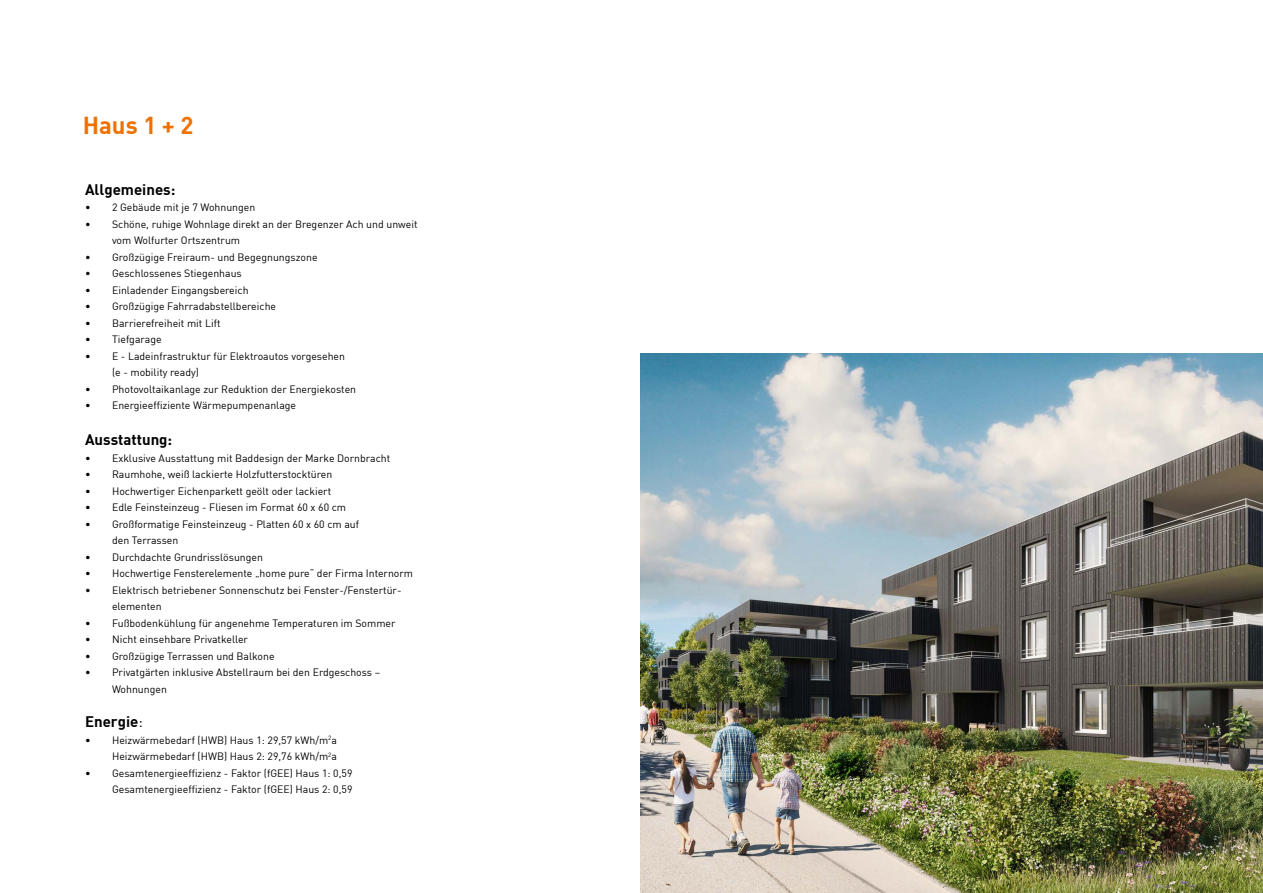
<style>
.page{position:relative;width:1263px;height:893px;background:#fff}
.page>*{position:absolute;margin:0;border:0;box-sizing:border-box;transform-origin:0 0}
.t1{font:700 24px "DIN";color:#ee7203}
.t2{font:700 15px "DIN";color:#000}
.t3{font:700 15px "DIN";color:#020203}
.t4{font:10.5px/16.5px "DIN";color:#020203}
.t5{font:10.5px/16.5px "DIN";color:#000}
.s1{font-weight:400}
</style>
<div class="page">
<img style="left:640px;top:354px;width:623px;height:539px">
<h1 class="t1" style="left:83px;top:109px;width:112px">Haus 1 + 2</h1>
<h2 class="t2" style="left:85px;top:179px;width:92px">Allgemeines:</h2>
<p class="t4" style="left:85px;top:199px;width:172px">• 2 Gebäude mit je 7 Wohnungen</p>
<p class="t4" style="left:112px;top:215px;width:307px;text-indent:-27px">• Schöne, ruhige Wohnlage direkt an der Bregenzer Ach und unweit vom Wolfurter Ortszentrum</p>
<p class="t4" style="left:85px;top:248px;width:234px">• Großzügige Freiraum- und Begegnungszone</p>
<p class="t4" style="left:85px;top:265px;width:158px">• Geschlossenes Stiegenhaus</p>
<p class="t4" style="left:85px;top:281px;width:165px">• Einladender Eingangsbereich</p>
<p class="t4" style="left:85px;top:298px;width:193px">• Großzügige Fahrradabstellbereiche</p>
<p class="t4" style="left:85px;top:314px;width:137px">• Barrierefreiheit mit Lift</p>
<p class="t4" style="left:85px;top:331px;width:78px">• Tiefgarage</p>
<p class="t4" style="left:112px;top:347px;width:235px;text-indent:-27px">• E - Ladeinfrastruktur für Elektroautos vorgesehen (e - mobility ready)</p>
<p class="t4" style="left:85px;top:380px;width:273px">• Photovoltaikanlage zur Reduktion der Energiekosten</p>
<p class="t4" style="left:85px;top:397px;width:213px">• Energieeffiziente Wärmepumpenanlage</p>
<h2 class="t2" style="left:85px;top:430px;width:89px">Ausstattung:</h2>
<p class="t5" style="left:85px;top:449px;width:307px">• Exklusive Ausstattung mit Baddesign der Marke Dornbracht</p>
<p class="t5" style="left:85px;top:466px;width:249px">• Raumhohe, weiß lackierte Holzfutterstocktüren</p>
<p class="t5" style="left:85px;top:482px;width:248px">• Hochwertiger Eichenparkett geölt oder lackiert</p>
<p class="t5" style="left:85px;top:499px;width:263px">• Edle Feinsteinzeug - Fliesen im Format 60 x 60 cm</p>
<p class="t5" style="left:112px;top:515px;width:248px;text-indent:-27px">• Großformatige Feinsteinzeug - Platten 60 x 60 cm auf den Terrassen</p>
<p class="t5" style="left:85px;top:548px;width:179px">• Durchdachte Grundrisslösungen</p>
<p class="t5" style="left:85px;top:565px;width:330px">• Hochwertige Fensterelemente „home pure“ der Firma Internorm</p>
<p class="t5" style="left:112px;top:581px;width:291px;text-indent:-27px">• Elektrisch betriebener Sonnenschutz bei Fenster-/Fenstertür&shy;elementen</p>
<p class="t5" style="left:85px;top:614px;width:312px">• Fußbodenkühlung für angenehme Temperaturen im Sommer</p>
<p class="t5" style="left:85px;top:631px;width:164px">• Nicht einsehbare Privatkeller</p>
<p class="t5" style="left:85px;top:647px;width:191px">• Großzügige Terrassen und Balkone</p>
<p class="t5" style="left:112px;top:664px;width:270px;text-indent:-27px">• Privatgärten inklusive Abstellraum bei den Erdgeschoss –<br>Wohnungen</p>
<h2 class="t3" style="left:85px;top:712px;width:59px">Energie<span class="s1">:</span></h2>
<p class="t4" style="left:85px;top:731px;width:253px;text-align:right">• Heizwärmebedarf (HWB) Haus 1: 29,57 kWh/m<sup>2</sup>a<br>Heizwärmebedarf (HWB) Haus 2: 29,76 kWh/m<sup>2</sup>a</p>
<p class="t4" style="left:85px;top:764px;width:269px;text-align:right">• Gesamtenergieeffizienz - Faktor (fGEE) Haus 1: 0,59<br>Gesamtenergieeffizienz - Faktor (fGEE) Haus 2: 0,59</p>
</div>
